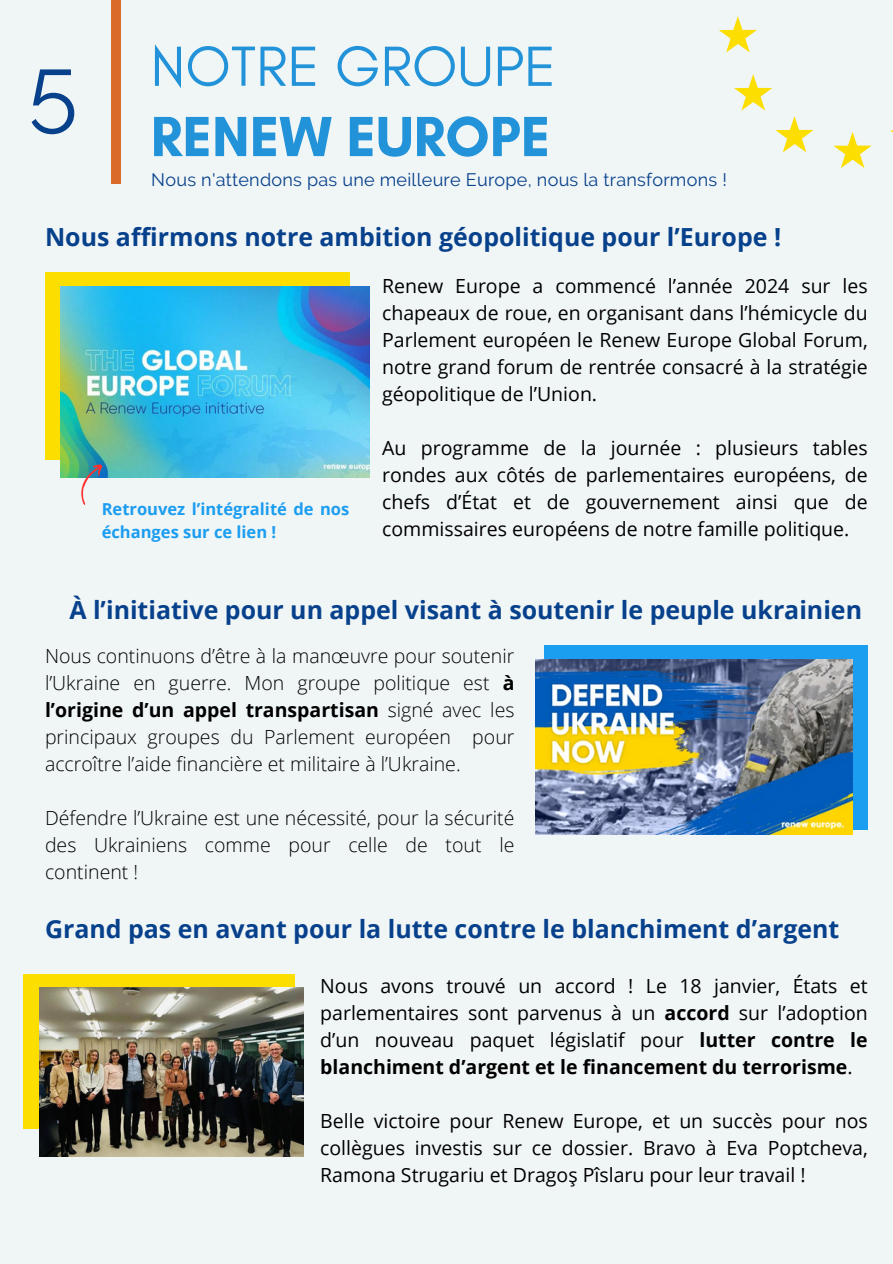
<style>
.page{position:relative;width:893px;height:1264px;background:#fff}
.page>*{position:absolute;margin:0;border:0;box-sizing:border-box;transform-origin:0 0}
.t1{font:90px "Raleway";color:#07418c}
.t2{font:57.6px "Glacial Indifference";color:#2393d9}
.t3{font:700 57.6px "Glacial Indifference";color:#2393d9}
.t4{font:700 24.9px "Open Sans";color:#07418c}
.t5{font:19.5px/27px "Open Sans";color:#000;text-align:justify}
.t6{font:300 19.5px/27px "Open Sans";color:#000;text-align:justify}
.t7{font:18px "Raleway";letter-spacing:.015em;color:#07418c}
.t8{font:700 16.5px/22.5px "Open Sans";color:#1b9df0}
.s1{font-weight:700}
</style>
<div class="page">
<div style="left:0;top:0;width:892px;height:1263px;background:#f0f5f6"></div>
<div style="left:111px;top:0;width:10px;height:184px;background:#d96a29"></div>
<svg style="left:833px;top:132px;width:38px;height:36px"></svg>
<svg style="left:775px;top:116px;width:38px;height:36px"></svg>
<svg style="left:734px;top:74px;width:38px;height:36px"></svg>
<svg style="left:719px;top:16px;width:38px;height:36px"></svg>
<div style="left:544px;top:645px;width:323px;height:184px;background:#1b9df0"></div>
<div style="left:23px;top:974px;width:271px;height:155px;background:#fcde00"></div>
<div style="left:45px;top:272px;width:304px;height:188px;background:#fcde00"></div>
<img style="left:61px;top:286px;width:308px;height:192px">
<svg style="left:74px;top:461px;width:31px;height:44px"></svg>
<img style="left:535px;top:659px;width:317px;height:175px">
<img style="left:40px;top:987px;width:263px;height:169px">
<h1 class="t1" style="left:28px;top:36px;width:51px">5</h1>
<h2 class="t2" style="left:151px;top:31px;width:407px">NOTRE GROUPE</h2>
<h2 class="t3" style="left:151px;top:101px;width:401px">RENEW EUROPE</h2>
<p class="t7" style="left:151px;top:169px;width:577px">Nous n'attendons pas une meilleure Europe, nous la transformons !</p>
<p class="t4" style="left:45px;top:219px;width:737px">Nous affirmons notre ambition géopolitique pour l’Europe !</p>
<p class="t8" style="left:102px;top:498px;width:249px">Retrouvez l’intégralité de nos échanges sur ce lien !</p>
<p class="t5" style="left:382px;top:271px;width:487px">Renew Europe a commencé l’année 2024 sur les chapeaux de roue, en organisant dans l’hémicycle du Parlement européen le Renew Europe Global Forum, notre grand forum de rentrée consacré à la stratégie géopolitique de l’Union.</p>
<p class="t5" style="left:382px;top:433px;width:487px">Au programme de la journée : plusieurs tables rondes aux côtés de parlementaires européens, de chefs d’État et de gouvernement ainsi que de commissaires européens de notre famille politique.</p>
<p class="t4" style="left:69px;top:592px;width:794px">À l’initiative pour un appel visant à soutenir le peuple ukrainien</p>
<p class="t6" style="left:45px;top:642px;width:471px">Nous continuons d’être à la manœuvre pour soutenir l’Ukraine en guerre. Mon groupe politique est <span class="s1">à l’origine d’un appel transpartisan</span> signé avec les principaux groupes du Parlement européen pour accroître l’aide financière et militaire à l’Ukraine.</p>
<p class="t6" style="left:45px;top:804px;width:471px">Défendre l’Ukraine est une nécessité, pour la sécurité des Ukrainiens comme pour celle de tout le continent !</p>
<p class="t4" style="left:45px;top:911px;width:795px">Grand pas en avant pour la lutte contre le blanchiment d’argent</p>
<p class="t5" style="left:320px;top:971px;width:549px">Nous avons trouvé un accord ! Le 18 janvier, États et parlementaires sont parvenus à un <span class="s1">accord</span> sur l’adoption d’un nouveau paquet législatif pour <span class="s1">lutter contre le blanchiment d’argent et le financement du terrorisme</span>.</p>
<p class="t5" style="left:320px;top:1106px;width:549px">Belle victoire pour Renew Europe, et un succès pour nos collègues investis sur ce dossier. Bravo à Eva Poptcheva, Ramona Strugariu et Dragoş Pîslaru pour leur travail !</p>
</div>
